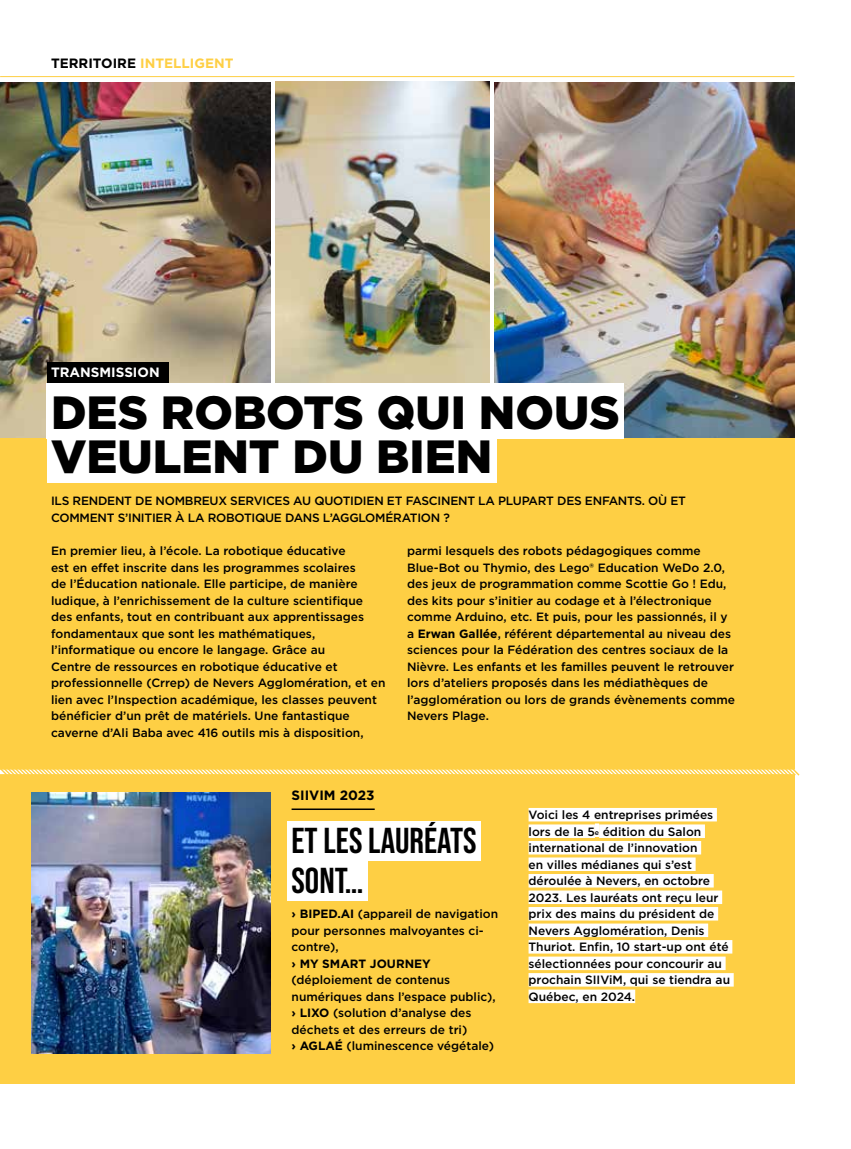
<style>
.page{position:relative;width:851px;height:1149px;background:#fff}
.page>*{position:absolute;margin:0;border:0;box-sizing:border-box;transform-origin:0 0}
.t1{font:900 46.5px/44.5px "Gotham";color:#000}
.t2{font:36px/40px "Bebas Neue";color:#000}
.t3{font:700 13.5px "Gotham";color:#fecf44}
.t4{font:700 13.5px "Gotham";color:#fff}
.t5{font:700 13.5px "Gotham";color:#000}
.t6{font:500 12px/16.5px "Gotham";color:#000}
.t7{font:500 12px/16.5px "Gotham";letter-spacing:-.02em;color:#000}
.t8{font:700 12px "Gotham";color:#000}
.s1{color:#000}
.s2{font-weight:700}
.s3{font-size:7.05px}
</style>
<div class="page">
<div style="left:0;top:392px;width:794px;height:691px;background:#fecf44"></div>
<svg style="left:0;top:766px;width:800px;height:10px"></svg>
<img style="left:0;top:83px;width:270px;height:354px">
<img style="left:495px;top:83px;width:299px;height:354px">
<img style="left:276px;top:82px;width:213px;height:301px">
<hr style="left:0;top:76px;width:794px;height:1px;background:#fecf44">
<div style="left:47px;top:362px;width:121px;height:22px;background:#000"></div>
<div style="left:47px;top:383px;width:577px;height:55px;background:#fff"></div>
<div style="left:47px;top:428px;width:449px;height:55px;background:#fff"></div>
<hr style="left:291px;top:808px;width:83px;height:1px;background:#000">
<div style="left:287px;top:821px;width:193px;height:39px;background:#fff"></div>
<div style="left:287px;top:861px;width:80px;height:39px;background:#fff"></div>
<div style="left:528px;top:807px;width:188px;height:14px;background:#fff"></div>
<div style="left:528px;top:824px;width:66px;height:13px;background:#fff"></div>
<div style="left:594px;top:823px;width:5px;height:13px;background:#fff"></div>
<div style="left:599px;top:824px;width:105px;height:13px;background:#fff"></div>
<div style="left:528px;top:840px;width:173px;height:14px;background:#fff"></div>
<div style="left:528px;top:857px;width:167px;height:13px;background:#fff"></div>
<div style="left:528px;top:873px;width:185px;height:14px;background:#fff"></div>
<div style="left:528px;top:890px;width:194px;height:13px;background:#fff"></div>
<div style="left:528px;top:906px;width:190px;height:14px;background:#fff"></div>
<div style="left:528px;top:923px;width:180px;height:13px;background:#fff"></div>
<div style="left:528px;top:939px;width:204px;height:14px;background:#fff"></div>
<div style="left:528px;top:956px;width:197px;height:13px;background:#fff"></div>
<div style="left:528px;top:972px;width:205px;height:14px;background:#fff"></div>
<div style="left:528px;top:989px;width:107px;height:13px;background:#fff"></div>
<img style="left:32px;top:792px;width:238px;height:260px">
<p class="t3" style="left:51px;top:54px;width:184px"><span class="s1">TERRITOIRE</span> INTELLIGENT</p>
<p class="t4" style="left:51px;top:363px;width:110px">TRANSMISSION</p>
<h1 class="t1" style="left:51px;top:389px;width:570px">DES ROBOTS QUI NOUS<br>VEULENT DU BIEN</h1>
<p class="t7" style="left:51px;top:492px;width:636px">ILS RENDENT DE NOMBREUX SERVICES AU QUOTIDIEN ET FASCINENT LA PLUPART DES ENFANTS. OÙ ET<br>COMMENT S’INITIER À LA ROBOTIQUE DANS L’AGGLOMÉRATION ?</p>
<p class="t6" style="left:51px;top:542px;width:336px">En premier lieu, à l’école. La robotique éducative<br>est en effet inscrite dans les programmes scolaires<br>de l’Éducation nationale. Elle participe, de manière ludique, à l’enrichissement de la culture scientifique des enfants, tout en contribuant aux apprentissages fondamentaux que sont les mathématiques, l’informatique ou encore le langage. Grâce au<br>Centre de ressources en robotique éducative et professionnelle (Crrep) de Nevers Agglomération, et en lien avec l’Inspection académique, les classes peuvent bénéficier d’un prêt de matériels. Une fantastique caverne d’Ali Baba avec 416 outils mis à disposition,</p>
<p class="t6" style="left:407px;top:542px;width:329px">parmi lesquels des robots pédagogiques comme Blue-Bot ou Thymio, des Lego® Education WeDo 2.0, des jeux de programmation comme Scottie Go ! Edu, des kits pour s’initier au codage et à l’électronique comme Arduino, etc. Et puis, pour les passionnés, il y a <span class="s2">Erwan Gallée</span>, référent départemental au niveau des sciences pour la Fédération des centres sociaux de la Nièvre. Les enfants et les familles peuvent le retrouver lors d’ateliers proposés dans les médiathèques de l’agglomération ou lors de grands évènements comme Nevers Plage.</p>
<p class="t5" style="left:291px;top:786px;width:85px">SIIVIM 2023</p>
<h2 class="t2" style="left:291px;top:819px;width:186px">ET LES LAURÉATS<br>SONT…</h2>
<p class="t6" style="left:291px;top:905px;width:208px"><span class="s2">› BIPED.AI</span> (appareil de navigation pour personnes malvoyantes ci&shy;contre),</p>
<p class="t8" style="left:291px;top:955px;width:141px">› MY SMART JOURNEY</p>
<p class="t6" style="left:291px;top:971px;width:205px">(déploiement de contenus numériques dans l’espace public), <span class="s2">› LIXO</span> (solution d’analyse des déchets et des erreurs de tri)<br><span class="s2">› AGLAÉ</span> (luminescence végétale)</p>
<p class="t6" style="left:528px;top:806px;width:203px">Voici les 4 entreprises primées lors de la 5<span class="s3">e</span> édition du Salon international de l’innovation<br>en villes médianes qui s’est déroulée à Nevers, en octobre<br>2023. Les lauréats ont reçu leur prix des mains du président de<br>Nevers Agglomération, Denis<br>Thuriot. Enfin, 10 start-up ont été sélectionnées pour concourir au prochain SIIViM, qui se tiendra au<br>Québec, en 2024.</p>
</div>
